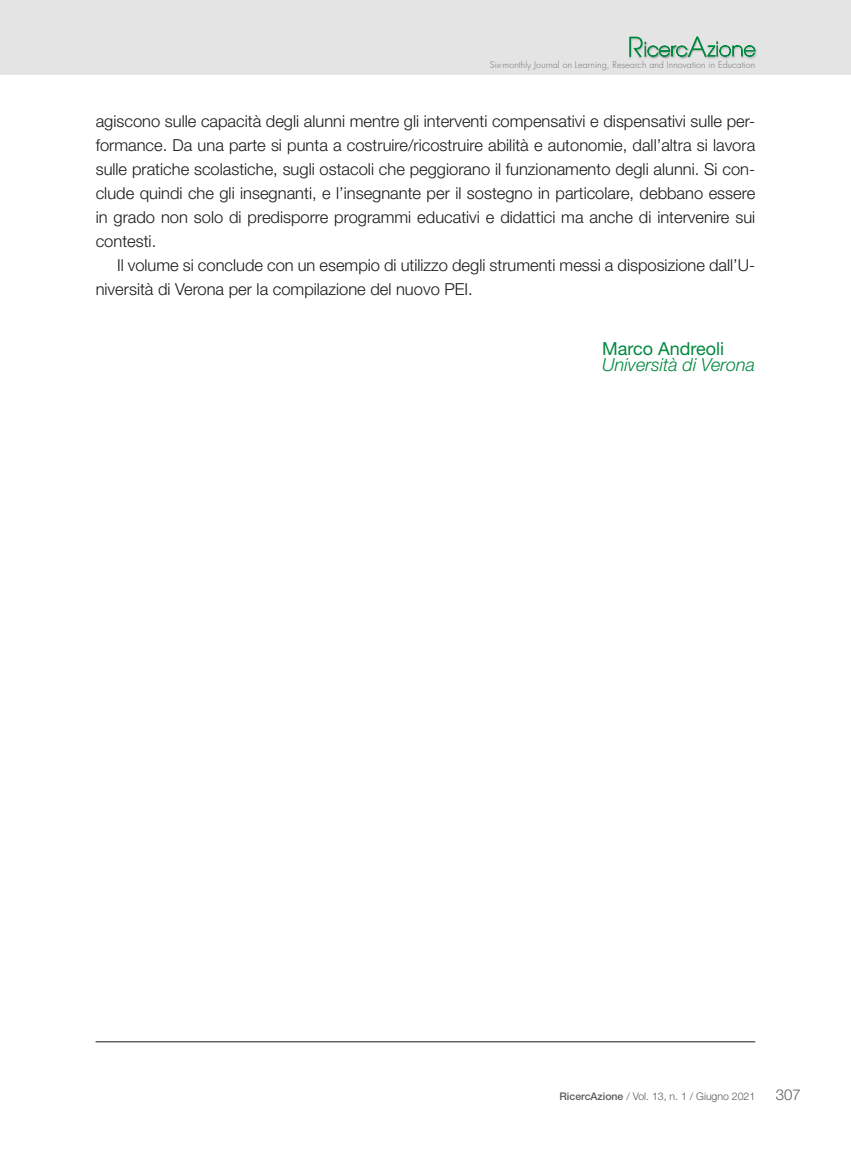
<style>
.page{position:relative;width:851px;height:1149px;background:#fff}
.page>*{position:absolute;margin:0;border:0;box-sizing:border-box;transform-origin:0 0}
.t1{font:italic 300 18px "Helvetica Neue LT";color:#00893e}
.t2{font:18px "Helvetica Neue LT";color:#00893e}
.t3{font:300 16.5px/24px "Helvetica Neue LT";color:#1a181c;text-align:justify}
.t4{font:300 15px "Helvetica Neue CE";color:#595a5b}
.t5{font:300 10.5px "Helvetica Neue CE";color:#595a5b}
.t6{font:300 9px "Futura";letter-spacing:.01em;color:#707173}
.s1{font-weight:500}
</style>
<div class="page">
<hr style="left:95px;top:1041px;width:660px;height:1px;background:#1a181c">
<div style="left:21px;top:0;width:829px;height:74px;background:#e4e4e5"></div>
<div style="left:0;top:0;width:21px;height:74px;background:#e4e4e5"></div>
<div style="left:627px;top:36px;width:18px;height:24px;background:#1a181c;opacity:.3"></div>
<div style="left:642px;top:41px;width:48px;height:18px;background:#1a181c;opacity:.5"></div>
<div style="left:685px;top:34px;width:20px;height:24px;background:#e4e4e5"></div>
<div style="left:686px;top:36px;width:23px;height:23px;background:#1a181c;opacity:.3"></div>
<div style="left:705px;top:40px;width:52px;height:20px;background:#1a181c;opacity:.3"></div>
<svg style="left:629px;top:37px;width:126px;height:20px"></svg>
<p class="t6" style="left:489px;top:60px;width:267px">Six-monthly Journal on Learning, Research and Innovation in Education</p>
<p class="t3" style="left:96px;top:109px;width:661px">agiscono sulle capacità degli alunni mentre gli interventi compensativi e dispensativi sulle per&shy;formance. Da una parte si punta a costruire/ricostruire abilità e autonomie, dall’altra si lavora sulle pratiche scolastiche, sugli ostacoli che peggiorano il funzionamento degli alunni. Si con&shy;clude quindi che gli insegnanti, e l’insegnante per il sostegno in particolare, debbano essere in grado non solo di predisporre programmi educativi e didattici ma anche di intervenire sui contesti.</p>
<p class="t3" style="left:96px;top:253px;width:661px;text-indent:21px">Il volume si conclude con un esempio di utilizzo degli strumenti messi a disposizione dall’U&shy;niversità di Verona per la compilazione del nuovo PEI.</p>
<p class="t2" style="left:602px;top:337px;width:124px">Marco Andreoli</p>
<p class="t1" style="left:602px;top:354px;width:155px">Università di Verona</p>
<p class="t5" style="left:559px;top:1089px;width:197px"><span class="s1">RicercAzione</span> / Vol. 13, n. 1 / Giugno 2021</p>
<p class="t4" style="left:775px;top:1085px;width:27px">307</p>
</div>
